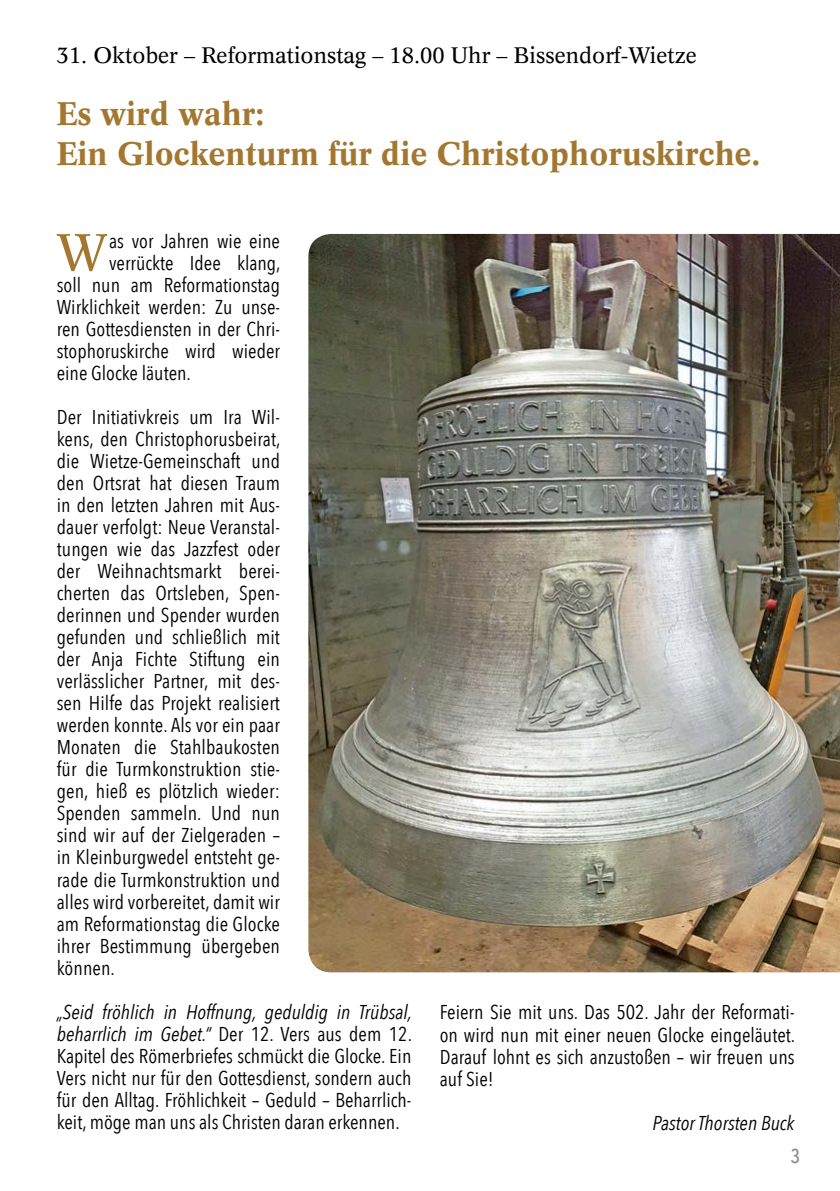
<style>
.page{position:relative;width:840px;height:1191px;background:#fff}
.page>*{position:absolute;margin:0;border:0;box-sizing:border-box;transform-origin:0 0}
.t1{font:50.8px "Concorde";color:#a37730}
.t2{font:700 32px/40px "Concorde";color:#a37730}
.t3{font:22px "Concorde";color:#000}
.t4{font:20px/22px "Avenir Next Condensed";color:#000;text-align:justify}
.t5{font:italic 20px "Avenir Next Condensed";color:#000}
.t6{font:500 20px "Avenir Next Condensed";color:#878888}
.s1{font-style:italic}
</style>
<div class="page">
<img style="left:308px;top:234px;width:531px;height:738px">
<p class="t3" style="left:57px;top:42px;width:641px">31. Oktober – Reformationstag – 18.00 Uhr – Bissendorf-Wietze</p>
<h2 class="t2" style="left:57px;top:94px;width:704px">Es wird wahr:<br>Ein Glockenturm für die Christophoruskirche.</h2>
<h1 class="t1" style="left:56px;top:220px;width:52px">W</h1>
<p class="t4" style="left:109px;top:229px;width:172px">as vor Jahren wie eine</p>
<p class="t4" style="left:109px;top:251px;width:173px">verrückte Idee klang,</p>
<p class="t4" style="left:57px;top:273px;width:224px">soll nun am Reformationstag</p>
<p class="t4" style="left:57px;top:295px;width:224px">Wirklichkeit werden: Zu unse-</p>
<p class="t4" style="left:57px;top:317px;width:224px">ren Gottesdiensten in der Chri-</p>
<p class="t4" style="left:57px;top:339px;width:224px">stophoruskirche wird wieder</p>
<p class="t4" style="left:57px;top:361px;width:136px">eine Glocke läuten.</p>
<p class="t4" style="left:57px;top:405px;width:225px">Der Initiativkreis um Ira Wil&shy;kens, den Christophorusbeirat, die Wietze-Gemeinschaft und den Ortsrat hat diesen Traum in den letzten Jahren mit Aus&shy;dauer verfolgt: Neue Veranstal&shy;tungen wie das Jazzfest oder der Weihnachtsmarkt berei&shy;cherten das Ortsleben, Spen&shy;derinnen und Spender wurden gefunden und schließlich mit der Anja Fichte Stiftung ein verlässlicher Partner, mit des&shy;sen Hilfe das Projekt realisiert werden konnte. Als vor ein paar Monaten die Stahlbaukosten für die Turmkonstruktion stie&shy;gen, hieß es plötzlich wieder:<br>Spenden sammeln. Und nun sind wir auf der Zielgeraden – in Kleinburgwedel entsteht ge&shy;rade die Turmkonstruktion und alles wird vorbereitet, damit wir am Reformationstag die Glocke ihrer Bestimmung übergeben können.</p>
<p class="t4" style="left:57px;top:999px;width:356px"><span class="s1">„Seid fröhlich in Hoffnung, geduldig in Trübsal, beharrlich im Gebet.“</span> Der 12. Vers aus dem 12.<br>Kapitel des Römerbriefes schmückt die Glocke. Ein Vers nicht nur für den Gottesdienst, sondern auch für den Alltag. Fröhlichkeit – Geduld – Beharrlich&shy;keit, möge man uns als Christen daran erkennen.</p>
<p class="t4" style="left:439px;top:1000px;width:356px">Feiern Sie mit uns. Das 502. Jahr der Reformati&shy;on wird nun mit einer neuen Glocke eingeläutet.<br>Darauf lohnt es sich anzustoßen – wir freuen uns auf Sie!</p>
<p class="t5" style="left:652px;top:1110px;width:143px">Pastor Thorsten Buck</p>
<p class="t6" style="left:790px;top:1143px;width:11px">3</p>
</div>
